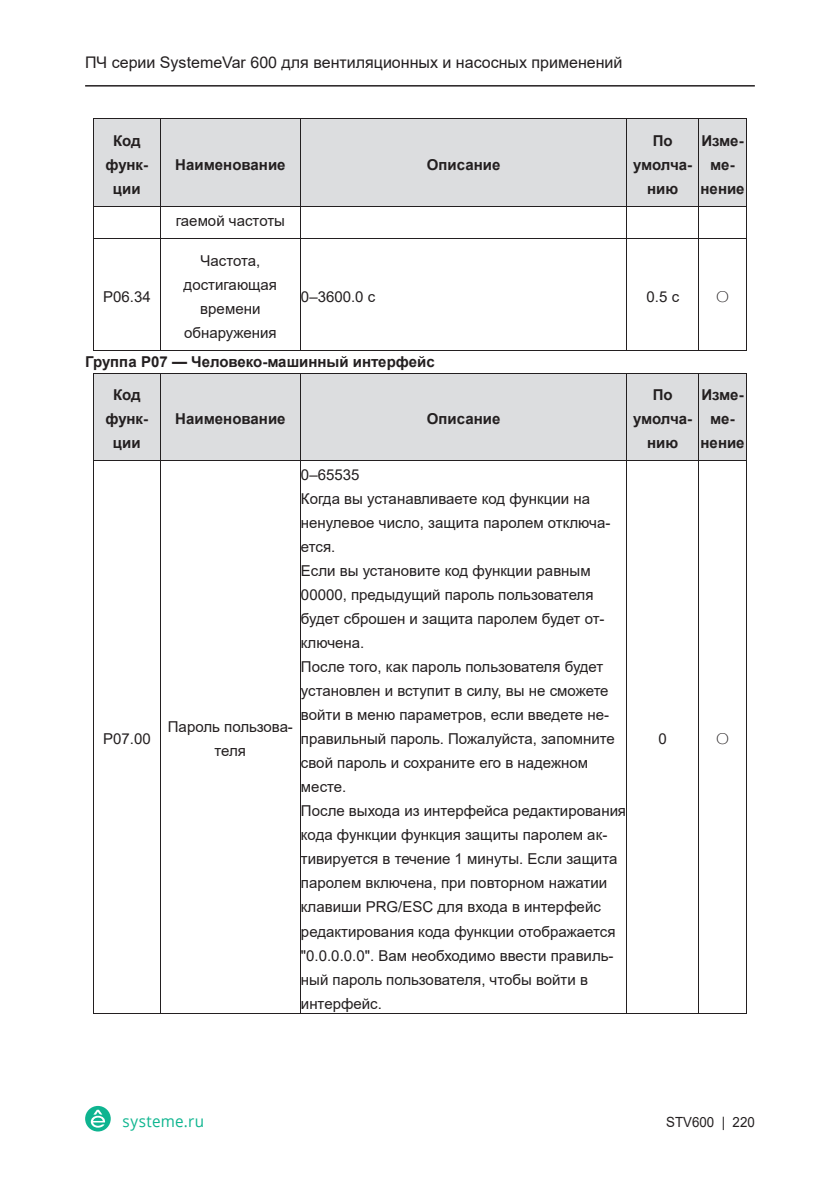
<style>
.page{position:relative;width:840px;height:1191px;background:#fff}
.page>*{position:absolute;margin:0;border:0;box-sizing:border-box;transform-origin:0 0}
.t1{font:16px "Arial";color:#231f20}
.t2{font:16px "Open Sans";letter-spacing:.03em;color:#0eb58f;scale:.95 1}
.t3{font:15px/24px "Arial";color:#231f20;text-align:center}
.t4{font:700 15px/24px "Arial";color:#231f20;text-align:center}
.t5{font:15px "Sim Sun";color:#231f20}
.t6{font:14px "Arial";color:#231f20;scale:.95 1}
</style>
<div class="page">
<hr style="left:85px;top:85px;width:669px;height:2px;background:#231f20">
<div style="left:85px;top:1106px;width:26px;height:25px;background:#0eb490;border-radius:50%"></div>
<svg style="left:91px;top:1109px;width:15px;height:18px"></svg>
<div style="left:94px;top:119px;width:65px;height:32px;background:#dcdddf"></div>
<div style="left:94px;top:151px;width:65px;height:24px;background:#dcdddf"></div>
<div style="left:94px;top:175px;width:65px;height:31px;background:#dcdddf"></div>
<div style="left:161px;top:119px;width:139px;height:87px;background:#dcdddf"></div>
<div style="left:301px;top:119px;width:325px;height:87px;background:#dcdddf"></div>
<div style="left:627px;top:119px;width:70px;height:32px;background:#dcdddf"></div>
<div style="left:627px;top:151px;width:70px;height:24px;background:#dcdddf"></div>
<div style="left:627px;top:175px;width:70px;height:31px;background:#dcdddf"></div>
<div style="left:698px;top:119px;width:47px;height:32px;background:#dcdddf"></div>
<div style="left:698px;top:151px;width:47px;height:24px;background:#dcdddf"></div>
<div style="left:698px;top:175px;width:47px;height:31px;background:#dcdddf"></div>
<hr style="left:94px;top:118px;width:65px;height:1px;background:#231f20">
<hr style="left:160px;top:118px;width:140px;height:1px;background:#231f20">
<hr style="left:301px;top:118px;width:325px;height:1px;background:#231f20">
<hr style="left:627px;top:118px;width:70px;height:1px;background:#231f20">
<hr style="left:698px;top:118px;width:47px;height:1px;background:#231f20">
<hr style="left:93px;top:119px;width:1px;height:87px;background:#231f20">
<hr style="left:159px;top:119px;width:1px;height:87px;background:#231f20">
<hr style="left:300px;top:119px;width:1px;height:87px;background:#231f20">
<hr style="left:626px;top:119px;width:1px;height:87px;background:#231f20">
<hr style="left:697px;top:119px;width:1px;height:87px;background:#231f20">
<hr style="left:745px;top:119px;width:1px;height:87px;background:#231f20">
<hr style="left:94px;top:206px;width:65px;height:1px;background:#231f20">
<hr style="left:160px;top:206px;width:140px;height:1px;background:#231f20">
<hr style="left:301px;top:206px;width:325px;height:1px;background:#231f20">
<hr style="left:627px;top:206px;width:70px;height:1px;background:#231f20">
<hr style="left:698px;top:206px;width:47px;height:1px;background:#231f20">
<hr style="left:93px;top:207px;width:1px;height:31px;background:#231f20">
<hr style="left:159px;top:207px;width:1px;height:31px;background:#231f20">
<hr style="left:300px;top:207px;width:1px;height:31px;background:#231f20">
<hr style="left:626px;top:207px;width:1px;height:31px;background:#231f20">
<hr style="left:697px;top:207px;width:1px;height:31px;background:#231f20">
<hr style="left:745px;top:207px;width:1px;height:31px;background:#231f20">
<hr style="left:94px;top:238px;width:65px;height:1px;background:#231f20">
<hr style="left:160px;top:238px;width:140px;height:1px;background:#231f20">
<hr style="left:301px;top:238px;width:325px;height:1px;background:#231f20">
<hr style="left:627px;top:238px;width:70px;height:1px;background:#231f20">
<hr style="left:698px;top:238px;width:47px;height:1px;background:#231f20">
<hr style="left:93px;top:239px;width:1px;height:110px;background:#231f20">
<hr style="left:94px;top:349px;width:65px;height:1px;background:#231f20">
<hr style="left:159px;top:239px;width:1px;height:110px;background:#231f20">
<hr style="left:160px;top:349px;width:140px;height:1px;background:#231f20">
<hr style="left:300px;top:239px;width:1px;height:110px;background:#231f20">
<hr style="left:301px;top:349px;width:325px;height:1px;background:#231f20">
<hr style="left:626px;top:239px;width:1px;height:110px;background:#231f20">
<hr style="left:627px;top:349px;width:70px;height:1px;background:#231f20">
<hr style="left:697px;top:239px;width:1px;height:110px;background:#231f20">
<hr style="left:698px;top:349px;width:47px;height:1px;background:#231f20">
<hr style="left:745px;top:239px;width:1px;height:110px;background:#231f20">
<div style="left:94px;top:373px;width:65px;height:32px;background:#dcdddf"></div>
<div style="left:94px;top:405px;width:65px;height:24px;background:#dcdddf"></div>
<div style="left:94px;top:429px;width:65px;height:31px;background:#dcdddf"></div>
<div style="left:161px;top:373px;width:139px;height:87px;background:#dcdddf"></div>
<div style="left:301px;top:373px;width:325px;height:87px;background:#dcdddf"></div>
<div style="left:627px;top:373px;width:70px;height:32px;background:#dcdddf"></div>
<div style="left:627px;top:405px;width:70px;height:24px;background:#dcdddf"></div>
<div style="left:627px;top:429px;width:70px;height:31px;background:#dcdddf"></div>
<div style="left:698px;top:373px;width:47px;height:32px;background:#dcdddf"></div>
<div style="left:698px;top:405px;width:47px;height:24px;background:#dcdddf"></div>
<div style="left:698px;top:429px;width:47px;height:31px;background:#dcdddf"></div>
<hr style="left:94px;top:373px;width:65px;height:1px;background:#231f20">
<hr style="left:160px;top:373px;width:140px;height:1px;background:#231f20">
<hr style="left:301px;top:373px;width:325px;height:1px;background:#231f20">
<hr style="left:627px;top:373px;width:70px;height:1px;background:#231f20">
<hr style="left:698px;top:373px;width:47px;height:1px;background:#231f20">
<hr style="left:93px;top:373px;width:1px;height:87px;background:#231f20">
<hr style="left:159px;top:373px;width:1px;height:87px;background:#231f20">
<hr style="left:300px;top:373px;width:1px;height:87px;background:#231f20">
<hr style="left:626px;top:373px;width:1px;height:87px;background:#231f20">
<hr style="left:697px;top:373px;width:1px;height:87px;background:#231f20">
<hr style="left:745px;top:373px;width:1px;height:87px;background:#231f20">
<hr style="left:94px;top:460px;width:65px;height:1px;background:#231f20">
<hr style="left:160px;top:460px;width:140px;height:1px;background:#231f20">
<hr style="left:301px;top:460px;width:325px;height:1px;background:#231f20">
<hr style="left:627px;top:460px;width:70px;height:1px;background:#231f20">
<hr style="left:698px;top:460px;width:47px;height:1px;background:#231f20">
<hr style="left:93px;top:461px;width:1px;height:552px;background:#231f20">
<hr style="left:94px;top:1013px;width:65px;height:1px;background:#231f20">
<hr style="left:159px;top:461px;width:1px;height:552px;background:#231f20">
<hr style="left:160px;top:1013px;width:140px;height:1px;background:#231f20">
<hr style="left:300px;top:461px;width:1px;height:552px;background:#231f20">
<hr style="left:301px;top:1013px;width:325px;height:1px;background:#231f20">
<hr style="left:626px;top:461px;width:1px;height:552px;background:#231f20">
<hr style="left:627px;top:1013px;width:70px;height:1px;background:#231f20">
<hr style="left:697px;top:461px;width:1px;height:552px;background:#231f20">
<hr style="left:698px;top:1013px;width:47px;height:1px;background:#231f20">
<hr style="left:745px;top:461px;width:1px;height:552px;background:#231f20">
<p class="t1" style="left:85px;top:52px;width:538px">ПЧ серии SystemeVar 600 для вентиляционных и насосных применений</p>
<p class="t4" style="left:105px;top:129px;width:44px">Код функ&shy;ции</p>
<p class="t4" style="left:175px;top:153px;width:112px">Наименование</p>
<p class="t4" style="left:426px;top:153px;width:75px">Описание</p>
<p class="t3" style="left:176px;top:209px;width:111px">гаемой частоты</p>
<p class="t4" style="left:633px;top:129px;width:60px">По умолча&shy;нию</p>
<p class="t4" style="left:700px;top:129px;width:46px">Изме&shy;ме&shy;нение</p>
<p class="t3" style="left:103px;top:284px;width:49px">P06.34</p>
<p class="t3" style="left:183px;top:248px;width:95px">Частота, достигающая времени обнаружения</p>
<p class="t3" style="left:301px;top:284px;width:76px">0–3600.0 с</p>
<p class="t3" style="left:646px;top:284px;width:34px">0.5 с</p>
<p class="t5" style="left:714px;top:289px;width:16px">○</p>
<p class="t4" style="left:85px;top:350px;width:351px">Группа P07 — Человеко-машинный интерфейс</p>
<p class="t4" style="left:105px;top:383px;width:44px">Код функ&shy;ции</p>
<p class="t4" style="left:175px;top:407px;width:112px">Наименование</p>
<p class="t4" style="left:426px;top:407px;width:75px">Описание</p>
<p class="t3" style="left:103px;top:727px;width:49px">P07.00</p>
<p class="t3" style="left:168px;top:715px;width:126px">Пароль пользова&shy;теля</p>
<p class="t3" style="left:301px;top:463px;width:326px;text-align:left">0–65535<br>Когда вы устанавливаете код функции на ненулевое число, защита паролем отключа&shy;ется.<br>Если вы установите код функции равным 00000, предыдущий пароль пользователя будет сброшен и защита паролем будет от&shy;ключена.<br>После того, как пароль пользователя будет установлен и вступит в силу, вы не сможете войти в меню параметров, если введете не&shy;правильный пароль. Пожалуйста, запомните свой пароль и сохраните его в надежном месте.<br>После выхода из интерфейса редактирования кода функции функция защиты паролем ак&shy;тивируется в течение 1 минуты. Если защита паролем включена, при повторном нажатии клавиши PRG/ESC для входа в интерфейс редактирования кода функции отображается "0.0.0.0.0". Вам необходимо ввести правиль&shy;ный пароль пользователя, чтобы войти в интерфейс.</p>
<p class="t4" style="left:633px;top:383px;width:60px">По умолча&shy;нию</p>
<p class="t4" style="left:700px;top:383px;width:46px">Изме&shy;ме&shy;нение</p>
<p class="t3" style="left:658px;top:727px;width:10px">0</p>
<p class="t5" style="left:714px;top:731px;width:16px">○</p>
<p class="t2" style="left:122px;top:1110px;width:87px">systeme.ru</p>
<p class="t6" style="left:666px;top:1112px;width:95px">STV600 | 220</p>
</div>
